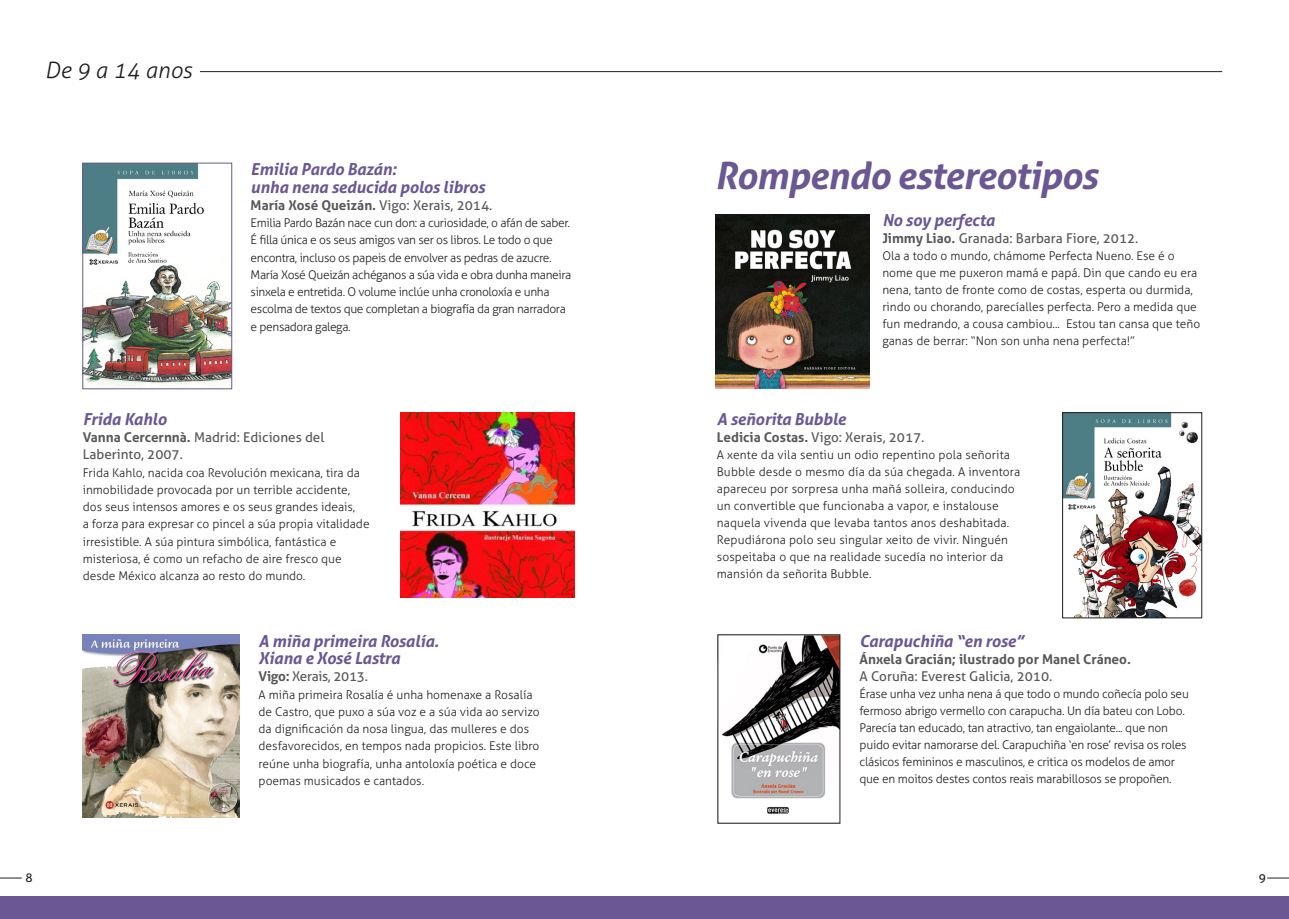
<style>
.page{position:relative;width:1289px;height:919px;background:#fff}
.page>*{position:absolute;margin:0;border:0;box-sizing:border-box;transform-origin:0 0}
.t1{font:italic 700 37.5px "Aller";letter-spacing:-.02em;color:#6a5794}
.t2{font:italic 300 22.5px "Aller";color:#231f20}
.t3{font:italic 700 16.5px/17.2px "Aller";letter-spacing:-.01em;color:#6a5794}
.t4{font:13.5px/17.2px "Aller";color:#57585a}
.t5{font:700 13.5px/17px "Aller";color:#57585a}
.t6{font:13.5px "Aller";letter-spacing:-.02em;color:#57585a}
.t7{font:300 12px/17px "Aller";color:#231f20}
.t8{font:300 12px/17.2px "Aller";letter-spacing:-.03em;color:#231f20}
.t9{font:300 12px/17px "Aller";letter-spacing:-.02em;color:#231f20}
.t10{font:12px "Aller";color:#231f20}
.s1{font-weight:400}
.s2{font-weight:700}
</style>
<div class="page">
<svg style="left:0;top:877px;width:22px;height:1px"></svg>
<svg style="left:1267px;top:877px;width:21px;height:1px"></svg>
<div style="left:0;top:896px;width:1288px;height:22px;background:#6a5794"></div>
<hr style="left:200px;top:71px;width:1022px;height:1px;background:#231f20">
<img style="left:715px;top:214px;width:154px;height:175px">
<img style="left:1064px;top:414px;width:135px;height:202px">
<div style="left:1062px;top:412px;width:139px;height:206px;border:1px solid #231f20"></div>
<img style="left:85px;top:165px;width:145px;height:222px">
<div style="left:83px;top:163px;width:149px;height:226px;border:1px solid #6a5794"></div>
<img style="left:401px;top:412px;width:173px;height:185px">
<img style="left:83px;top:634px;width:156px;height:183px">
<img style="left:722px;top:636px;width:116px;height:178px">
<div style="left:718px;top:634px;width:122px;height:189px;border:1px solid #231f20"></div>
<p class="t2" style="left:45px;top:56px;width:149px">De 9 a 14 anos</p>
<p class="t3" style="left:251px;top:161px;width:236px">Emilia Pardo Bazán:<br>unha nena seducida polos libros</p>
<p class="t5" style="left:251px;top:196px;width:243px">María Xosé Queizán. <span class="s1">Vigo: Xerais, 2014.</span></p>
<p class="t8" style="left:251px;top:214px;width:322px">Emilia Pardo Bazán nace cun don: a curiosidade, o afán de saber.<br>É filla única e os seus amigos van ser os libros. Le todo o que encontra, incluso os papeis de envolver as pedras de azucre.<br>María Xosé Queizán achéganos a súa vida e obra dunha maneira sinxela e entretida. O volume inclúe unha cronoloxía e unha escolma de textos que completan a biografía da gran narradora e pensadora galega.</p>
<p class="t3" style="left:83px;top:410px;width:85px">Frida Kahlo</p>
<p class="t4" style="left:83px;top:428px;width:243px"><span class="s2">Vanna Cercernnà.</span> Madrid: Ediciones del<br>Laberinto, 2007.</p>
<p class="t7" style="left:83px;top:463px;width:288px">Frida Kahlo, nacida coa Revolución mexicana, tira da inmobilidade provocada por un terrible accidente, dos seus intensos amores e os seus grandes ideais,<br>a forza para expresar co pincel a súa propia vitalidade irresistible. A súa pintura simbólica, fantástica e misteriosa, é como un refacho de aire fresco que desde México alcanza ao resto do mundo.</p>
<p class="t3" style="left:258px;top:632px;width:182px">A miña primeira Rosalía.<br>Xiana e Xosé Lastra</p>
<p class="t6" style="left:258px;top:668px;width:111px"><span class="s2">Vigo:</span> Xerais, 2013.</p>
<p class="t7" style="left:258px;top:685px;width:282px">A miña primeira Rosalía é unha homenaxe a Rosalía de Castro, que puxo a súa voz e a súa vida ao servizo da dignificación da nosa lingua, das mulleres e dos desfavorecidos, en tempos nada propicios. Este libro reúne unha biografía, unha antoloxía poética e doce poemas musicados e cantados.</p>
<p class="t1" style="left:714px;top:152px;width:384px">Rompendo estereotipos</p>
<p class="t3" style="left:882px;top:212px;width:114px">No soy perfecta</p>
<p class="t4" style="left:882px;top:230px;width:258px"><span class="s2">Jimmy Liao.</span> Granada: Barbara Fiore, 2012.</p>
<p class="t7" style="left:882px;top:247px;width:319px">Ola a todo o mundo, chámome Perfecta Nueno. Ese é o nome que me puxeron mamá e papá. Din que cando eu era nena, tanto de fronte como de costas, esperta ou durmida, rindo ou chorando, parecíalles perfecta. Pero a medida que fun medrando, a cousa cambiou... Estou tan cansa que teño ganas de berrar: “Non son unha nena perfecta!”</p>
<p class="t3" style="left:716px;top:410px;width:131px">A señorita Bubble</p>
<p class="t4" style="left:716px;top:428px;width:209px"><span class="s2">Ledicia Costas.</span> Vigo: Xerais, 2017.</p>
<p class="t7" style="left:716px;top:446px;width:305px">A xente da vila sentiu un odio repentino pola señorita Bubble desde o mesmo día da súa chegada. A inventora apareceu por sorpresa unha mañá solleira, conducindo un convertible que funcionaba a vapor, e instalouse naquela vivenda que levaba tantos anos deshabitada.<br>Repudiárona polo seu singular xeito de vivir. Ninguén sospeitaba o que na realidade sucedía no interior da mansión da señorita Bubble.</p>
<p class="t3" style="left:859px;top:632px;width:166px">Carapuchiña “en rose”</p>
<p class="t5" style="left:859px;top:650px;width:273px">Ánxela Gracián; ilustrado por Manel Cráneo.<br><span class="s1">A Coruña: Everest Galicia, 2010.</span></p>
<p class="t9" style="left:859px;top:685px;width:331px">Érase unha vez unha nena á que todo o mundo coñecía polo seu fermoso abrigo vermello con carapucha. Un día bateu con Lobo.<br>Parecía tan educado, tan atractivo, tan engaiolante... que non puido evitar namorarse del. Carapuchiña ‘en rose’ revisa os roles clásicos femininos e masculinos, e critica os modelos de amor que en moitos destes contos reais marabillosos se propoñen.</p>
<p class="t10" style="left:26px;top:870px;width:9px">8</p>
<p class="t10" style="left:1258px;top:870px;width:9px">9</p>
</div>
